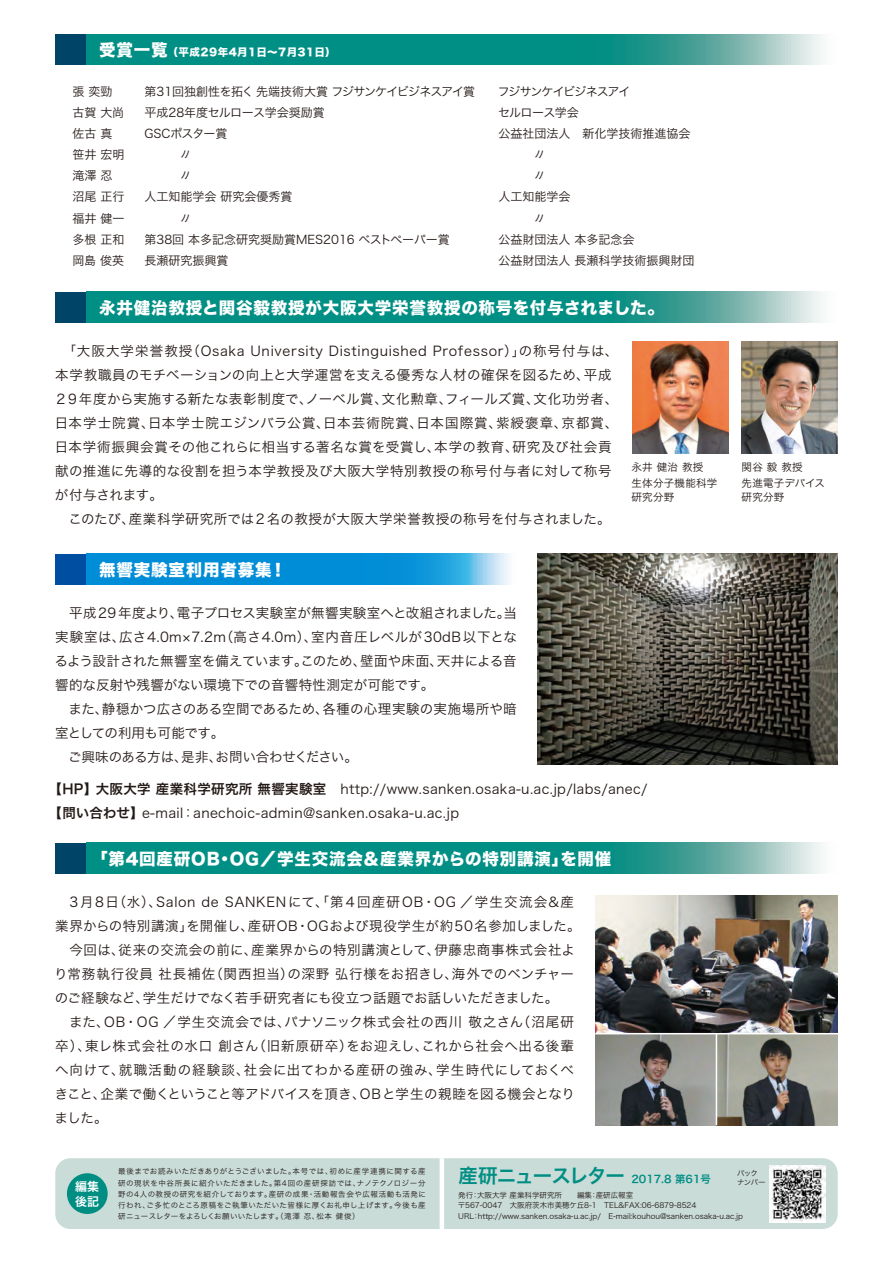
<style>
.page{position:relative;width:893px;height:1263px;background:#fff}
.page>*{position:absolute;margin:0;border:0;box-sizing:border-box;transform-origin:0 0}
.t1{font:16.5px "Hira Kaku Std W8";letter-spacing:.05em;color:#fff}
.t2{font:13.5px/24px "Hira Kaku Pro W3";letter-spacing:.025em;color:#231916}
.t3{font:13.5px/24px "Hira Kaku Pro W3";letter-spacing:.05em;color:#231916}
.t4{font:13.5px/24px "Hira Kaku Pro W3";color:#231916}
.t5{font:12px/21px "Hira Kaku Std W3";color:#231916}
.t6{font:12px "Hira Kaku Std W3";letter-spacing:-.04em;color:#231916}
.t7{font:12px "Hira Kaku Std W3";letter-spacing:-.08em;color:#231916}
.t8{font:12px "Hira Kaku Std W3";letter-spacing:-.025em;color:#231916}
.t9{font:12px "Hira Kaku Std W3";letter-spacing:-.045em;color:#231916}
.t10{font:12px/15px "Hira Kaku Std W6";color:#fff}
.t11{font:10.5px/16.5px "Hira Kaku Pro W3";letter-spacing:.025em;color:#231916}
.t12{font:10.5px "Hira Kaku Std W8";letter-spacing:.04em;color:#fff}
.t13{font:10.5px "Hira Kaku Std W6";color:#008e83}
.t14{font:7.5px/11.2px "Hira Kaku Pro W3";color:#231916}
.s1{font-size:16.5px}
.s2{font-family:"Hira Kaku Pro W6"}
.s3{font-size:19.5px}
</style>
<div class="page">
<div style="left:55px;top:1158px;width:783px;height:71px;background:#c9dcd8;border-radius:15px"></div>
<hr style="left:440px;top:1158px;width:4px;height:71px;background:#fff">
<div style="left:67px;top:1173px;width:41px;height:41px;background:#008e83;border-radius:50%"></div>
<svg style="left:86px;top:34px;width:737px;height:31px;background:#1f998f"></svg>
<div style="left:55px;top:34px;width:31px;height:31px;background:#004567"></div>
<svg style="left:86px;top:554px;width:423px;height:31px;background:#1497da"></svg>
<div style="left:55px;top:554px;width:31px;height:31px;background:#004ea2"></div>
<svg style="left:86px;top:292px;width:737px;height:31px;background:#1f998f"></svg>
<div style="left:55px;top:292px;width:31px;height:31px;background:#004567"></div>
<svg style="left:86px;top:843px;width:737px;height:31px;background:#1f998f"></svg>
<div style="left:55px;top:843px;width:31px;height:31px;background:#004567"></div>
<img style="left:633px;top:342px;width:96px;height:112px">
<img style="left:742px;top:342px;width:96px;height:112px">
<img style="left:538px;top:554px;width:300px;height:210px">
<img style="left:595px;top:895px;width:243px;height:230px">
<hr style="left:595px;top:1033px;width:246px;height:1px;background:#fff">
<hr style="left:716px;top:1034px;width:1px;height:91px;background:#fff">
<img style="left:770px;top:1165px;width:55px;height:58px">
<p class="t12" style="left:99px;top:46px;width:238px"><span class="s1">受賞一覧</span> （平成29年4月1日～7月31日）</p>
<p class="t5" style="left:73px;top:81px;width:41px">張 奕勁</p>
<p class="t6" style="left:145px;top:83px;width:332px">第31回独創性を拓く 先端技術大賞 フジサンケイビジネスアイ賞</p>
<p class="t7" style="left:498px;top:83px;width:134px">フジサンケイビジネスアイ</p>
<p class="t5" style="left:73px;top:102px;width:53px">古賀 大尚</p>
<p class="t5" style="left:145px;top:102px;width:182px">平成28年度セルロース学会奨励賞</p>
<p class="t9" style="left:498px;top:104px;width:82px">セルロース学会</p>
<p class="t5" style="left:73px;top:123px;width:41px">佐古 真</p>
<p class="t8" style="left:145px;top:125px;width:84px">GSCポスター賞</p>
<p class="t5" style="left:499px;top:123px;width:193px">公益社団法人　新化学技術推進協会</p>
<p class="t5" style="left:73px;top:144px;width:53px">笹井 宏明滝澤 忍沼尾 正行</p>
<p class="t5" style="left:145px;top:186px;width:149px">人工知能学会 研究会優秀賞</p>
<p class="t5" style="left:499px;top:186px;width:73px">人工知能学会</p>
<p class="t5" style="left:73px;top:207px;width:53px">福井 健一多根 正和</p>
<p class="t5" style="left:145px;top:228px;width:307px">第38回 本多記念研究奨励賞MES2016 ベストペーパー賞</p>
<p class="t5" style="left:499px;top:228px;width:137px">公益財団法人 本多記念会</p>
<p class="t5" style="left:72px;top:249px;width:53px">岡島 俊英</p>
<p class="t5" style="left:145px;top:249px;width:85px">長瀬研究振興賞</p>
<p class="t5" style="left:499px;top:249px;width:197px">公益財団法人 長瀬科学技術振興財団</p>
<p class="t1" style="left:99px;top:299px;width:566px">永井健治教授と関谷毅教授が大阪大学栄誉教授の称号を付与されました。</p>
<p class="t3" style="left:54px;top:338px;width:566px">　「大阪大学栄誉教授（Osaka University Distinguished Professor）」の称号付与は、本学教職員のモチベーションの向上と大学運営を支える優秀な人材の確保を図るため、平成２９年度から実施する新たな表彰制度で、ノーベル賞、文化勲章、フィールズ賞、文化功労者、日本学士院賞、日本学士院エジンバラ公賞、日本芸術院賞、日本国際賞、紫綬褒章、京都賞、日本学術振興会賞その他これらに相当する著名な賞を受賞し、本学の教育、研究及び社会貢献の推進に先導的な役割を担う本学教授及び大阪大学特別教授の称号付与者に対して称号が付与されます。<br>　このたび、産業科学研究所では2名の教授が大阪大学栄誉教授の称号を付与されました。</p>
<p class="t11" style="left:631px;top:458px;width:87px">永井 健治 教授<br>生体分子機能科学</p>
<p class="t11" style="left:631px;top:488px;width:44px">研究分野</p>
<p class="t1" style="left:99px;top:561px;width:189px">無響実験室利用者募集！</p>
<p class="t4" style="left:55px;top:600px;width:464px">　平成29年度より、電子プロセス実験室が無響実験室へと改組されました。当実験室は、広さ4.0m×7.2m（高さ4.0m）、室内音圧レベルが30dB以下となるよう設計された無響室を備えています。このため、壁面や床面、天井による音響的な反射や残響がない環境下での音響特性測定が可能です。<br>　また、静穏かつ広さのある空間であるため、各種の心理実験の実施場所や暗室としての利用も可能です。<br>　ご興味のある方は、是非、お問い合わせください。</p>
<p class="t2" style="left:49px;top:776px;width:601px"><span class="s2">【HP】大阪大学 産業科学研究所 無響実験室</span>　http://www.sanken.osaka-u.ac.jp/labs/anec/<span class="s2">【問い合わせ】</span>e-mail：anechoic-admin@sanken.osaka-u.ac.jp</p>
<p class="t1" style="left:91px;top:850px;width:522px">「第4回産研OB・OG／学生交流会＆産業界からの特別講演」を開催</p>
<p class="t2" style="left:54px;top:889px;width:528px">　3月8日（水）、Salon de SANKENにて、「第 4回産研 OB・OG ／学生交流会＆産業界からの特別講演」を開催し、産研OB・OGおよび現役学生が約50名参加しました。　今回は、従来の交流会の前に、産業界からの特別講演として、伊藤忠商事株式会社より常務執行役員 社長補佐（関西担当）の深野 弘行様をお招きし、海外でのベンチャーのご経験など、学生だけでなく若手研究者にも役立つ話題でお話しいただきました。<br>　また、OB・OG ／学生交流会では、パナソニック株式会社の西川 敬之さん（沼尾研卒）、東レ株式会社の水口 創さん（旧新原研卒）をお迎えし、これから社会へ出る後輩へ向けて、就職活動の経験談、社会に出てわかる産研の強み、学生時代にしておくべきこと、企業で働くということ等アドバイスを頂き、OBと学生の親睦を図る機会となりました。</p>
<p class="t11" style="left:742px;top:458px;width:85px">関谷 毅 教授<br>先進電子デバイス</p>
<p class="t11" style="left:742px;top:488px;width:44px">研究分野</p>
<p class="t10" style="left:75px;top:1179px;width:25px">編集後記</p>
<p class="t14" style="left:118px;top:1165px;width:309px;text-align:justify">最後までお読みいただきありがとうございました。本号では、初めに産学連携に関する産研の現状を中谷所長に紹介いただきました。第4回の産研探訪では、ナノテクノロジー分野の4人の教授の研究を紹介しております。産研の成果・活動報告会や広報活動も活発に行われ、ご多忙のところ原稿をご執筆いただいた皆様に厚くお礼申し上げます。今後も産研ニュースレターをよろしくお願いいたします。（滝澤 忍、松本 健俊）</p>
<p class="t13" style="left:458px;top:1171px;width:254px"><span class="s3">産研ニュースレター</span> 2017.8 第61号</p>
<p class="t14" style="left:458px;top:1189px;width:287px;line-height:10.5px">発行：大阪大学 産業科学研究所　　編集：産研広報室<br>〒567-0047　大阪府茨木市美穂ケ丘8-1　TEL&amp;FAX:06-6879-8524<br>URL：http://www.sanken.osaka-u.ac.jp/　E-mail:kouhou@sanken.osaka-u.ac.jp</p>
<p class="t14" style="left:737px;top:1168px;width:30px;line-height:9px">バックナンバー</p>
</div>
